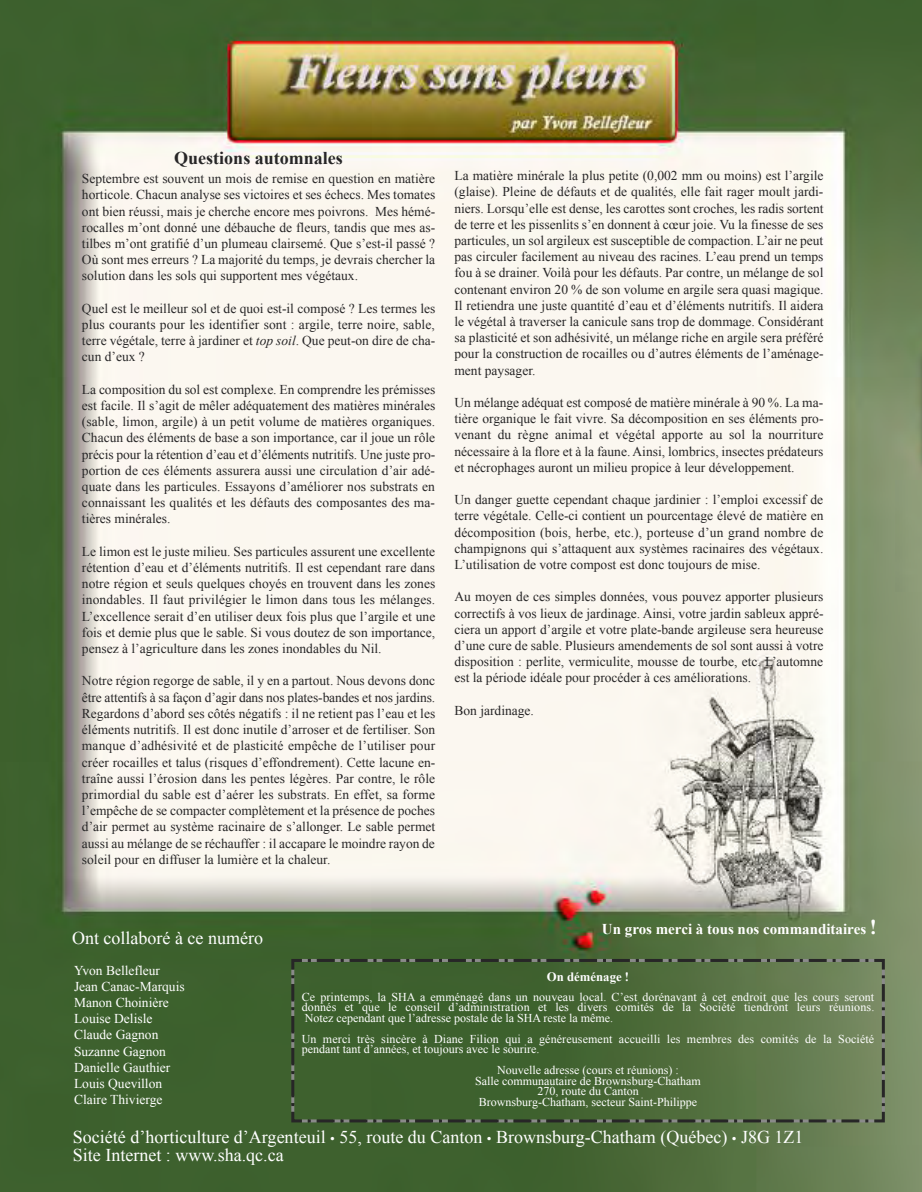
<style>
.page{position:relative;width:922px;height:1192px;background:#fff}
.page>*{position:absolute;margin:0;border:0;box-sizing:border-box;transform-origin:0 0}
.t1{font:18px/18px "Times New Roman";color:#fff}
.t2{font:700 18px "Times New Roman";color:#272627}
.t3{font:700 15px "Times New Roman";color:#fff}
.t4{font:13.5px/16.2px "Times New Roman";color:#272627;text-align:justify}
.t5{font:13.5px/16.2px "Times New Roman";color:#fff}
.t6{font:700 12.75px "Times New Roman";color:#fff}
.t7{font:12px/10.5px "Times New Roman";color:#fff;text-align:justify}
.s1{font-style:italic}
.s2{font-size:21px}
.s3{font-size:13.5px}
</style>
<div class="page">
<img style="left:0;top:0;width:922px;height:1192px">
<div style="left:895px;top:481px;width:27px;height:111px;background:#8d9c78"></div>
<svg style="left:290px;top:957px;width:596px;height:167px"></svg>
<p class="t2" style="left:174px;top:148px;width:170px">Questions automnales</p>
<p class="t4" style="left:82px;top:170px;width:355px">Septembre est souvent un mois de remise en question en matière horticole. Chacun analyse ses victoires et ses échecs. Mes tomates ont bien réussi, mais je cherche encore mes poivrons. Mes hémé&shy;rocalles m’ont donné une débauche de fleurs, tandis que mes as&shy;tilbes m’ont gratifié d’un plumeau clairsemé. Que s’est-il passé ?<br>Où sont mes erreurs ? La majorité du temps, je devrais chercher la solution dans les sols qui supportent mes végétaux.</p>
<p class="t4" style="left:82px;top:300px;width:355px">Quel est le meilleur sol et de quoi est-il composé ? Les termes les plus courants pour les identifier sont : argile, terre noire, sable, terre végétale, terre à jardiner et <span class="s1">top soil</span>. Que peut-on dire de cha&shy;cun d’eux ?</p>
<p class="t4" style="left:82px;top:381px;width:355px">La composition du sol est complexe. En comprendre les prémisses est facile. Il s’agit de mêler adéquatement des matières minérales (sable, limon, argile) à un petit volume de matières organiques.<br>Chacun des éléments de base a son importance, car il joue un rôle précis pour la rétention d’eau et d’éléments nutritifs. Une juste pro&shy;portion de ces éléments assurera aussi une circulation d’air adé&shy;quate dans les particules. Essayons d’améliorer nos substrats en connaissant les qualités et les défauts des composantes des ma&shy;tières minérales.</p>
<p class="t4" style="left:82px;top:543px;width:355px">Le limon est le juste milieu. Ses particules assurent une excellente rétention d’eau et d’éléments nutritifs. Il est cependant rare dans notre région et seuls quelques choyés en trouvent dans les zones inondables. Il faut privilégier le limon dans tous les mélanges.<br>L’excellence serait d’en utiliser deux fois plus que l’argile et une fois et demie plus que le sable. Si vous doutez de son importance, pensez à l’agriculture dans les zones inondables du Nil.</p>
<p class="t4" style="left:82px;top:673px;width:355px">Notre région regorge de sable, il y en a partout. Nous devons donc être attentifs à sa façon d’agir dans nos plates-bandes et nos jardins.<br>Regardons d’abord ses côtés négatifs : il ne retient pas l’eau et les éléments nutritifs. Il est donc inutile d’arroser et de fertiliser. Son manque d’adhésivité et de plasticité empêche de l’utiliser pour créer rocailles et talus (risques d’effondrement). Cette lacune en&shy;traîne aussi l’érosion dans les pentes légères. Par contre, le rôle primordial du sable est d’aérer les substrats. En effet, sa forme l’empêche de se compacter complètement et la présence de poches d’air permet au système racinaire de s’allonger. Le sable permet aussi au mélange de se réchauffer : il accapare le moindre rayon de soleil pour en diffuser la lumière et la chaleur.</p>
<p class="t4" style="left:454px;top:167px;width:370px">La matière minérale la plus petite (0,002 mm ou moins) est l’argile (glaise). Pleine de défauts et de qualités, elle fait rager moult jardi&shy;niers. Lorsqu’elle est dense, les carottes sont croches, les radis sortent de terre et les pissenlits s’en donnent à cœur joie. Vu la finesse de ses particules, un sol argileux est susceptible de compaction. L’air ne peut pas circuler facilement au niveau des racines. L’eau prend un temps fou à se drainer. Voilà pour les défauts. Par contre, un mélange de sol contenant environ 20 % de son volume en argile sera quasi magique.<br>Il retiendra une juste quantité d’eau et d’éléments nutritifs. Il aidera le végétal à traverser la canicule sans trop de dommage. Considérant sa plasticité et son adhésivité, un mélange riche en argile sera préféré pour la construction de rocailles ou d’autres éléments de l’aménage&shy;ment paysager.</p>
<p class="t4" style="left:454px;top:394px;width:370px">Un mélange adéquat est composé de matière minérale à 90 %. La ma&shy;tière organique le fait vivre. Sa décomposition en ses éléments pro&shy;venant du règne animal et végétal apporte au sol la nourriture nécessaire à la flore et à la faune. Ainsi, lombrics, insectes prédateurs et nécrophages auront un milieu propice à leur développement.</p>
<p class="t4" style="left:454px;top:491px;width:370px">Un danger guette cependant chaque jardinier : l’emploi excessif de terre végétale. Celle-ci contient un pourcentage élevé de matière en décomposition (bois, herbe, etc.), porteuse d’un grand nombre de champignons qui s’attaquent aux systèmes racinaires des végétaux.<br>L’utilisation de votre compost est donc toujours de mise.</p>
<p class="t4" style="left:454px;top:589px;width:370px">Au moyen de ces simples données, vous pouvez apporter plusieurs correctifs à vos lieux de jardinage. Ainsi, votre jardin sableux appré&shy;ciera un apport d’argile et votre plate-bande argileuse sera heureuse d’une cure de sable. Plusieurs amendements de sol sont aussi à votre disposition : perlite, vermiculite, mousse de tourbe, etc. L’automne est la période idéale pour procéder à ces améliorations.</p>
<p class="t4" style="left:454px;top:702px;width:81px">Bon jardinage.</p>
<p class="t3" style="left:602px;top:921px;width:276px">Un gros merci à tous nos commanditaires <span class="s2">!</span></p>
<p class="t6" style="left:547px;top:970px;width:84px">On déménage !</p>
<p class="t7" style="left:302px;top:991px;width:574px">Ce printemps, la SHA a emménagé dans un nouveau local. C’est dorénavant à cet endroit que les cours seront donnés et que le conseil d’administration et les divers comités de la Société tiendront leurs réunions.<br>Notez cependant que l’adresse postale de la SHA reste la même.</p>
<p class="t7" style="left:302px;top:1033px;width:574px">Un merci très sincère à Diane Filion qui a généreusement accueilli les membres des comités de la Société pendant tant d’années, et toujours avec le sourire.</p>
<p class="t7" style="left:475px;top:1065px;width:227px;text-align:center">Nouvelle adresse (cours et réunions) :<br>Salle communautaire de Brownsburg-Chatham 270, route du Canton<br>Brownsburg-Chatham, secteur Saint-Philippe</p>
<p class="t1" style="left:73px;top:1128px;width:732px">Société d’horticulture d’Argenteuil <span class="s3">•</span> 55, route du Canton <span class="s3">•</span> Brownsburg-Chatham (Québec) <span class="s3">•</span> J8G 1Z1<br>Site Internet : www.sha.qc.ca</p>
<p class="t1" style="left:72px;top:929px;width:192px">Ont collaboré à ce numéro</p>
<p class="t5" style="left:74px;top:962px;width:112px">Yvon Bellefleur<br>Jean Canac-Marquis<br>Manon Choinière<br>Louise Delisle<br>Claude Gagnon<br>Suzanne Gagnon<br>Danielle Gauthier<br>Louis Quevillon<br>Claire Thivierge</p>
</div>
